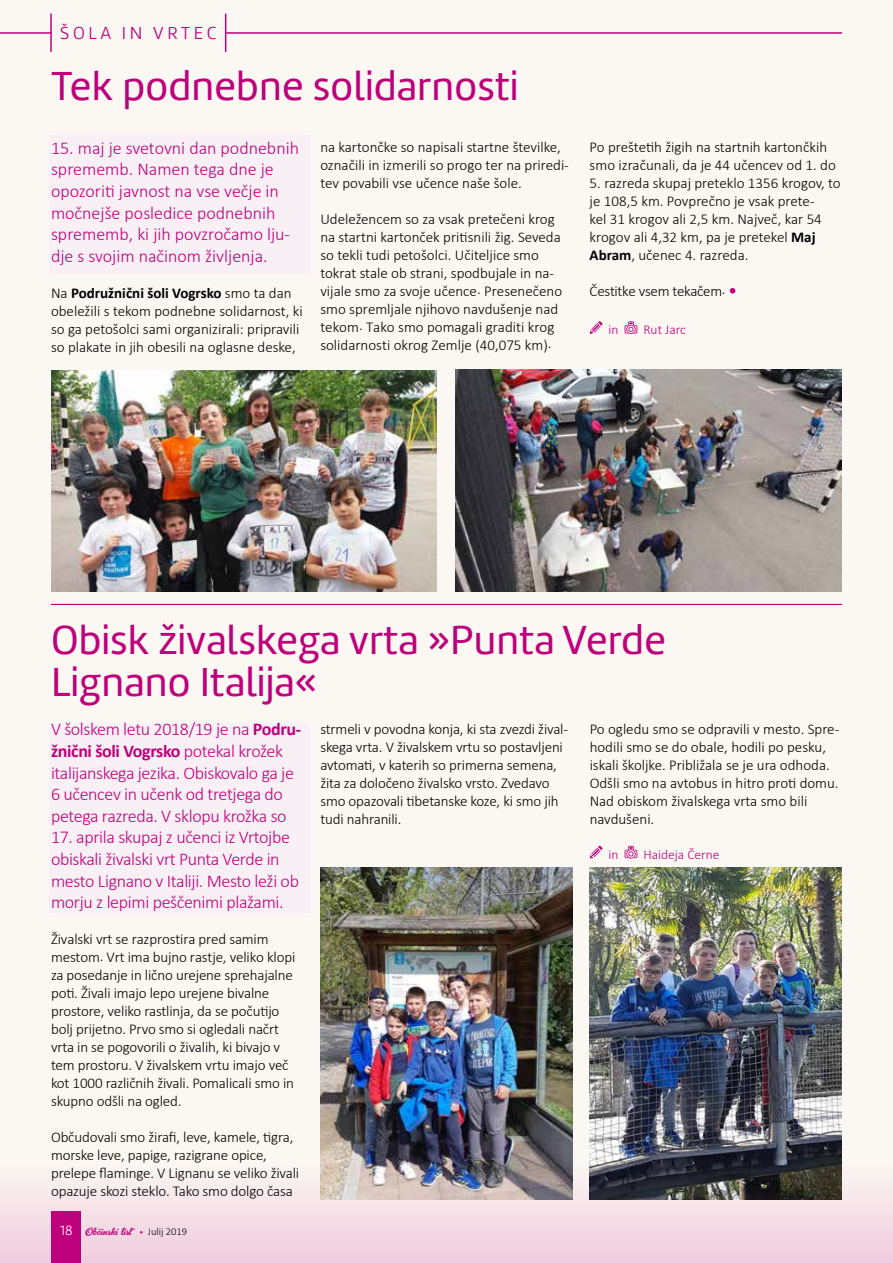
<style>
.page{position:relative;width:893px;height:1263px;background:#fbf8f3}
.page>*{position:absolute;margin:0;border:0;box-sizing:border-box;transform-origin:0 0}
.t1{font:42px/42px "Marine";letter-spacing:.005em;color:#bd007b}
.t2{font:300 18px/21.6px "Calibri";letter-spacing:-.02em;color:#bd007b}
.t3{font:300 18px/21.6px "Calibri";color:#bd007b}
.t4{font:300 18px "Marine";color:#bd007b}
.t5{font:300 15px/18px "Calibri";letter-spacing:-.01em;color:#000}
.t6{font:300 13.5px "Calibri";color:#bd007b}
.t7{font:10.5px "Gelato Script";color:#bd007b}
.s1{font-weight:700}
.s2{font-family:"Marine";font-weight:300;font-size:13.8px;color:#fff}
.s3{font-family:"Source Sans Pro"}
.s4{font-family:"Calibri";font-weight:300;color:#000}
</style>
<div class="page">
<div style="left:0;top:1140px;width:892px;height:123px;background:linear-gradient(to bottom,#fcfef6,#f0cdde)"></div>
<div style="left:51px;top:1212px;width:30px;height:51px;background:#bd007b"></div>
<hr style="left:50px;top:14px;width:2px;height:38px;background:#bd007b">
<hr style="left:225px;top:14px;width:1px;height:38px;background:#bd007b">
<hr style="left:0;top:32px;width:52px;height:2px;background:#bd007b">
<hr style="left:226px;top:32px;width:616px;height:2px;background:#bd007b">
<div style="left:49px;top:135px;width:261px;height:138px;background:#f9f0f6"></div>
<hr style="left:51px;top:604px;width:791px;height:1px;background:#bd007b">
<img style="left:51px;top:370px;width:386px;height:221px">
<img style="left:456px;top:370px;width:385px;height:221px">
<svg style="left:590px;top:321px;width:12px;height:13px"></svg>
<svg style="left:625px;top:321px;width:12px;height:13px"></svg>
<div style="left:49px;top:723px;width:261px;height:189px;background:#f9f0f6"></div>
<img style="left:320px;top:867px;width:253px;height:332px">
<svg style="left:590px;top:846px;width:12px;height:12px"></svg>
<svg style="left:625px;top:846px;width:12px;height:12px"></svg>
<img style="left:590px;top:867px;width:252px;height:332px">
<p class="t4" style="left:60px;top:22px;width:27px">ŠOLA</p>
<p class="t4" style="left:122px;top:22px;width:10px">IN</p>
<p class="t4" style="left:153px;top:22px;width:14px">VRTE</p>
<p class="t4" style="left:207px;top:22px;width:11px">C</p>
<h1 class="t1" style="left:51px;top:65px;width:469px">Tek podnebne solidarnosti</h1>
<p class="t5" style="left:320px;top:137px;width:250px">na kartončke so napisali startne številke, označili in izmerili so progo ter na priredi&shy;tev povabili vse učence naše šole.</p>
<p class="t5" style="left:320px;top:209px;width:243px">U deležencem so za vsak pretečeni krog na startni kartonček pritisnili žig. Seveda so tekli tudi petošolci. Učiteljice smo tokrat stale ob strani, spodbujale in na&shy;vijale smo za svoje učence. Presenečeno smo spremljale njihovo navdušenje nad tekom. Tako smo pomagali graditi krog solidarnosti okrog Zemlje (40,075 km).</p>
<p class="t3" style="left:51px;top:137px;width:249px">15. maj je svetovni dan podnebnih sprememb. Namen tega dne je opozoriti javnost na vse večje in močnejše posledice podnebnih sprememb, ki jih povzročamo lju&shy;dje s svojim načinom življenja.</p>
<p class="t5" style="left:51px;top:284px;width:253px">N a <span class="s1">Podružnični šoli Vogrsko</span> smo ta dan obeležili s tekom podnebne solidarnost, ki so ga petošolci sami organizirali: pripravili so plakate in jih obesili na oglasne deske,</p>
<p class="t5" style="left:590px;top:137px;width:248px">Po preštetih žigih na startnih kartončkih smo izračunali, da je 44 učencev od 1. do</p>
<p class="t5" style="left:590px;top:173px;width:253px">5. razreda skupaj preteklo 1356 krogov, to je 108,5 km. Povprečno je vsak prete-<br>kel 31 krogov ali 2,5 km. N ajveč, kar 54 krogov ali 4,32 km, pa je pretekel <span class="s1">Maj Abram</span>, učenec 4. razreda.</p>
<p class="t5" style="left:590px;top:281px;width:137px">Čestitke vsem tekačem.</p>
<p class="t6" style="left:608px;top:321px;width:12px">in</p>
<p class="t6" style="left:643px;top:321px;width:44px">Rut Jarc</p>
<h1 class="t1" style="left:51px;top:619px;width:616px">Obisk živalskega vrta »Punta Verde<br>Lignano Italija«</h1>
<p class="t5" style="left:320px;top:720px;width:249px">strmeli v povodna konja, ki sta zvezdi žival&shy;skega vrta. V živalskem vrtu so postavljeni avtomati, v katerih so primerna semena, žita za določeno živalsko vrsto. Zvedavo smo opazovali tibetanske koze, ki smo jih tudi nahranili.</p>
<p class="t5" style="left:590px;top:720px;width:251px">Po ogledu smo se odpravili v mesto. Spre&shy;hodili smo se do obale, hodili po pesku, iskali školjke. Približala se je ura odhoda.<br>Odšli smo na avtobus in hitro proti domu.<br>Nad obiskom živalskega vrta smo bili navdušeni.</p>
<p class="t6" style="left:608px;top:846px;width:12px">in</p>
<p class="t6" style="left:643px;top:846px;width:78px">Haideja Černe</p>
<p class="t2" style="left:51px;top:718px;width:252px">V šolskem letu 2018/19 je na <span class="s1">Podru&shy;žnični šoli Vogrsko</span> potekal krožek italijanskega jezika. Obiskovalo ga je 6 učencev in učenk od tretjega do petega razreda. V sklopu krožka so</p>
<p class="t2" style="left:51px;top:826px;width:249px">17. aprila skupaj z učenci iz Vrtojbe obiskali živalski vrt Punta Verde in mesto Lignano v Italiji. Mesto leži ob morju z lepimi peščenimi plažami.</p>
<p class="t5" style="left:51px;top:930px;width:246px">Živalski vrt se razprostira pred samim mestom. Vrt ima bujno rastje, veliko klopi za posedanje in lično urejene sprehajalne poti. Živali imajo lepo urejene bivalne prostore, veliko rastlinja, da se počutijo bolj prijetno. Prvo smo si ogledali načrt vrta in se pogovorili o živalih, ki bivajo v tem prostoru. V živalskem vrtu imajo več kot 1000 različnih živali. Pomalicali smo in skupno odšli na ogled.</p>
<p class="t5" style="left:51px;top:1128px;width:250px">Občudovali smo žirafi, leve, kamele, tigra, morske leve, papige, razigrane opice, prelepe flaminge. V Lignanu se veliko živali opazuje skozi steklo. Tako smo dolgo časa</p>
<p class="t7" style="left:60px;top:1225px;width:129px"><span class="s2">18</span> Občinski list <span class="s3">•</span> <span class="s4">Julij 2019</span></p>
</div>
